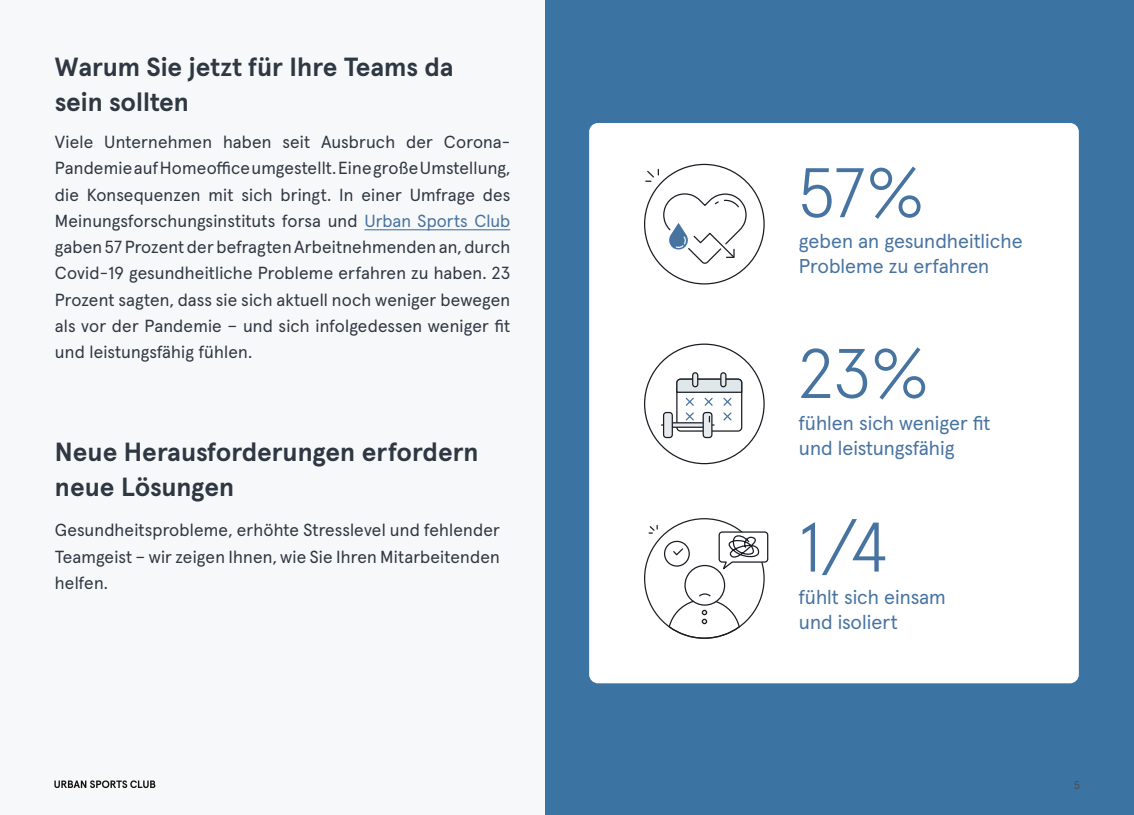
<style>
.page{position:relative;width:1134px;height:815px;background:#fff}
.page>*{position:absolute;margin:0;border:0;box-sizing:border-box;transform-origin:0 0}
.t1{font:300 70px "Apercu Aktiv";color:#4773a1}
.t2{font:700 26.25px/35px "Apercu Aktiv";color:#2e3742}
.t3{font:20px/25px "Apercu Aktiv";color:#4773a1}
.t4{font:17.5px/26.2px "Apercu Aktiv";letter-spacing:.01em;color:#2e3742;text-align:justify}
.t5{font:11.25px "Apercu Aktiv";color:#4d4c4c}
.s1{color:#4773a1}
</style>
<div class="page">
<div style="left:546px;top:0;width:588px;height:815px;background:#3b73a3"></div>
<hr style="left:364px;top:229px;width:146px;height:1px;background:#4773a1">
<div style="left:589px;top:123px;width:490px;height:560px;background:#fff;border-radius:9px"></div>
<svg style="left:644px;top:168px;width:103px;height:97px"></svg>
<div style="left:676px;top:379px;width:66px;height:53px;border:1px solid #1a1c24;border-radius:4px"></div>
<div style="left:693px;top:373px;width:5px;height:14px;background:#e8ebed;border-radius:3px"></div>
<div style="left:692px;top:372px;width:6px;height:15px;border:1px solid #1a1c24;border-radius:3px"></div>
<div style="left:721px;top:373px;width:5px;height:14px;background:#e8ebed;border-radius:3px"></div>
<div style="left:720px;top:372px;width:6px;height:15px;border:1px solid #1a1c24;border-radius:3px"></div>
<svg style="left:673px;top:422px;width:29px;height:6px"></svg>
<div style="left:664px;top:413px;width:8px;height:25px;background:#e8ebed;border-radius:3px"></div>
<div style="left:663px;top:412px;width:10px;height:26px;border:1px solid #1a1c24;border-radius:3px"></div>
<div style="left:703px;top:413px;width:9px;height:25px;background:#e8ebed;border-radius:3px"></div>
<div style="left:702px;top:412px;width:10px;height:26px;border:1px solid #1a1c24;border-radius:3px"></div>
<svg style="left:676px;top:378px;width:67px;height:48px"></svg>
<svg style="left:648px;top:524px;width:10px;height:10px"></svg>
<svg style="left:718px;top:531px;width:51px;height:41px"></svg>
<div style="left:684px;top:565px;width:41px;height:41px;border:1px solid #1a1c24;border-radius:50%"></div>
<svg style="left:668px;top:593px;width:73px;height:46px"></svg>
<div style="left:664px;top:541px;width:26px;height:26px;border:1px solid #1a1c24;border-radius:50%"></div>
<svg style="left:673px;top:548px;width:10px;height:8px"></svg>
<svg style="left:54px;top:780px;width:101px;height:8px"></svg>
<p class="t2" style="left:55px;top:47px;width:400px">Warum Sie jetzt für Ihre Teams da sein sollten</p>
<p class="t4" style="left:55px;top:128px;width:457px">Viele Unternehmen haben seit Ausbruch der Corona-Pandemie auf Homeoffice umgestellt. Eine große Umstellung, die Konsequenzen mit sich bringt. In einer Umfrage des Meinungsforschungsinstituts forsa und <span class="s1">Urban Sports Club </span>gaben 57 Prozent der befragten Arbeitnehmenden an, durch Covid-19 gesundheitliche Probleme erfahren zu haben. 23<br>Prozent sagten, dass sie sich aktuell noch weniger bewegen als vor der Pandemie – und sich infolgedessen weniger fit und leistungsfähig fühlen.</p>
<p class="t2" style="left:55px;top:433px;width:425px">Neue Herausforderungen erfordern neue Lösungen</p>
<p class="t4" style="left:55px;top:516px;width:446px">Gesundheitsprobleme, erhöhte Stresslevel und fehlender Teamgeist – wir zeigen Ihnen, wie Sie Ihren Mitarbeitenden helfen.</p>
<p class="t1" style="left:799px;top:139px;width:127px">57%</p>
<p class="t3" style="left:799px;top:227px;width:225px">geben an gesundheitliche<br>Probleme zu erfahren</p>
<p class="t1" style="left:799px;top:320px;width:132px">23%</p>
<p class="t3" style="left:799px;top:409px;width:193px">fühlen sich weniger fit und leistungsfähig</p>
<p class="t1" style="left:799px;top:494px;width:90px">1/4</p>
<p class="t3" style="left:799px;top:582px;width:148px">fühlt sich einsam und isoliert</p>
<p class="t5" style="left:1074px;top:776px;width:7px">5</p>
</div>
